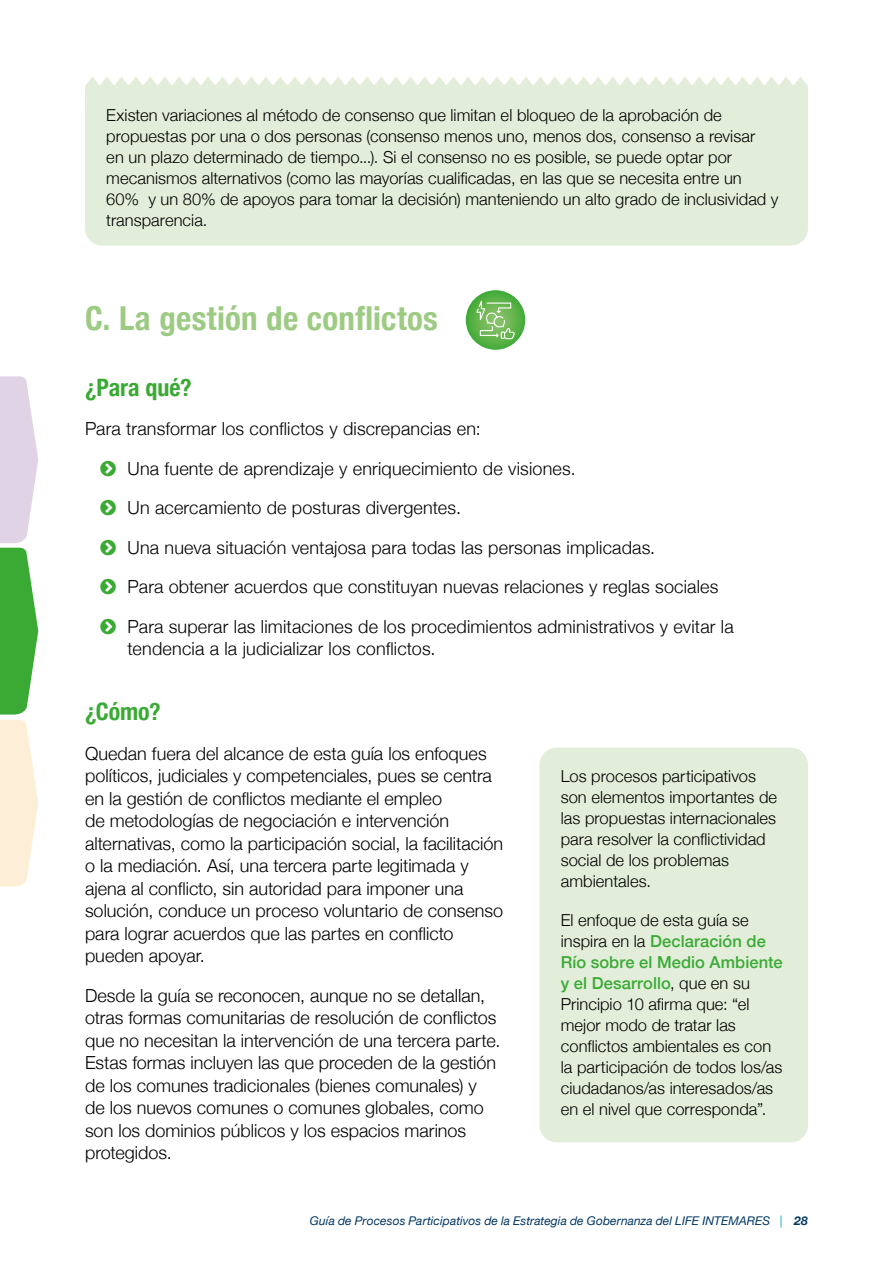
<style>
.page{position:relative;width:893px;height:1263px;background:#fff}
.page>*{position:absolute;margin:0;border:0;box-sizing:border-box;transform-origin:0 0}
.Título_3_verde{font:700 condensed 33px "Helvetica Neue";letter-spacing:.01em;color:#9ecb84}
.Titulo_4_verde{font:700 condensed 24px "Helvetica Neue";letter-spacing:-.005em;color:#3aaa35}
.párrafo_normal_12pt{font:300 18px/22.5px "Helvetica Neue";color:#000}
.párrafo_en_cuadro_11{font:300 16.5px/21px "Helvetica Neue";letter-spacing:.005em;color:#000}
.t1{font:italic 12px "Helvetica Neue";letter-spacing:.01em;color:#003764}
.s1{font-weight:500;color:#3aaa35}
.s2{color:#00aeaa}
.s3{font-weight:700}
</style>
<div class="page">
<div style="left:85px;top:85px;width:723px;height:161px;background:#e2eeda;border-radius:17px"></div>
<svg style="left:85px;top:77px;width:723px;height:21px"></svg>
<div style="left:539px;top:748px;width:269px;height:394px;background:#e2eeda;border-radius:17px"></div>
<svg style="left:466px;top:290px;width:59px;height:60px"></svg>
<svg style="left:476px;top:301px;width:39px;height:38px"></svg>
<svg style="left:0;top:376px;width:38px;height:338px"></svg>
<svg style="left:0;top:720px;width:38px;height:167px"></svg>
<p class="párrafo_en_cuadro_11" style="left:106px;top:104px;width:674px">Existen variaciones al método de consenso que limitan el bloqueo de la aprobación de propuestas por una o dos personas (consenso menos uno, menos dos, consenso a revisar<br>en un plazo determinado de tiempo...). Si el consenso no es posible, se puede optar por mecanismos alternativos (como las mayorías cualificadas, en las que se necesita entre un 60% y un 80% de apoyos para tomar la decisión) manteniendo un alto grado de inclusividad y transparencia.</p>
<p class="Título_3_verde" style="left:85px;top:291px;width:354px">C. La gestión de conflictos</p>
<p class="Titulo_4_verde" style="left:85px;top:367px;width:108px">¿Para qué?</p>
<p class="párrafo_normal_12pt" style="left:85px;top:416px;width:397px">Para transformar los conflictos y discrepancias en:</p>
<p class="párrafo_normal_12pt" style="left:128px;top:456px;width:450px">Una fuente de aprendizaje y enriquecimiento de visiones.</p>
<p class="párrafo_normal_12pt" style="left:128px;top:495px;width:335px">Un acercamiento de posturas divergentes.</p>
<p class="párrafo_normal_12pt" style="left:128px;top:535px;width:529px">Una nueva situación ventajosa para todas las personas implicadas.</p>
<p class="párrafo_normal_12pt" style="left:128px;top:574px;width:592px">Para obtener acuerdos que constituyan nuevas relaciones y reglas sociales</p>
<p class="párrafo_normal_12pt" style="left:128px;top:614px;width:608px">Para superar las limitaciones de los procedimientos administrativos y evitar la tendencia a la judicializar los conflictos.</p>
<p class="Titulo_4_verde" style="left:85px;top:692px;width:77px">¿Cómo?</p>
<p class="párrafo_normal_12pt" style="left:85px;top:741px;width:419px">Quedan fuera del alcance de esta guía los enfoques políticos, judiciales y competenciales, pues se centra en la gestión de conflictos mediante el empleo<br>de metodologías de negociación e intervención alternativas, como la participación social, la facilitación o la mediación. Así, una tercera parte legitimada y ajena al conflicto, sin autoridad para imponer una solución, conduce un proceso voluntario de consenso para lograr acuerdos que las partes en conflicto pueden apoyar.</p>
<p class="párrafo_normal_12pt" style="left:85px;top:983px;width:417px">Desde la guía se reconocen, aunque no se detallan, otras formas comunitarias de resolución de conflictos que no necesitan la intervención de una tercera parte.<br>Estas formas incluyen las que proceden de la gestión de los comunes tradicionales (bienes comunales) y de los nuevos comunes o comunes globales, como son los dominios públicos y los espacios marinos protegidos.</p>
<p class="párrafo_en_cuadro_11" style="left:561px;top:765px;width:218px">Los procesos participativos son elementos importantes de las propuestas internacionales para resolver la conflictividad social de los problemas ambientales.</p>
<p class="párrafo_en_cuadro_11" style="left:561px;top:908px;width:224px">El enfoque de esta guía se inspira en la <span class="s1">Declaración de<br>Río sobre el Medio Ambiente y el Desarrollo</span>, que en su<br>Principio 10 afirma que: “el mejor modo de tratar las conflictos ambientales es con la participación de todos los/as ciudadanos/as interesados/as en el nivel que corresponda”.</p>
<p class="t1" style="left:310px;top:1212px;width:499px">Guía de Procesos Participativos de la Estrategia de Gobernanza del LIFE INTEMARES <span class="s2">|</span> <span class="s3">28</span></p>
</div>
